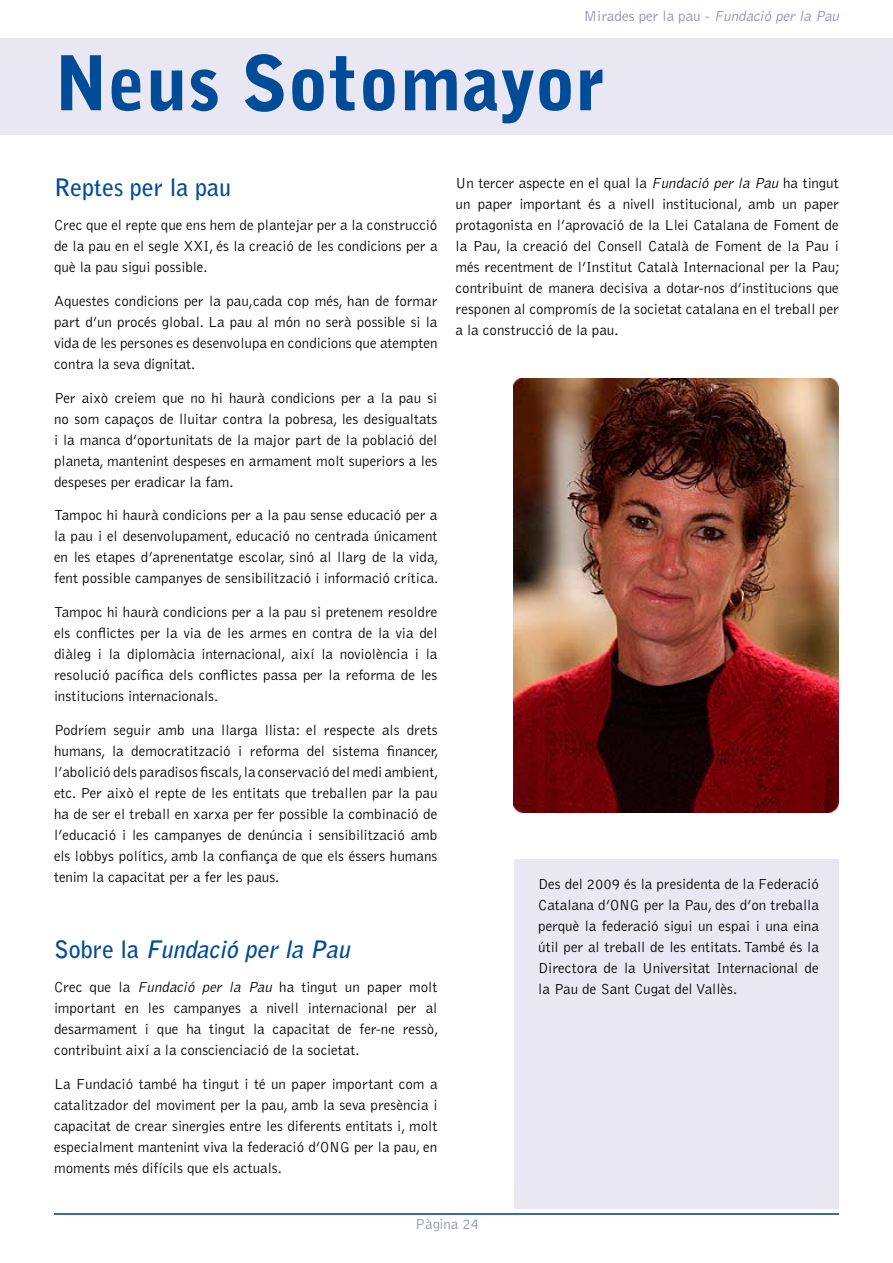
<style>
.page{position:relative;width:893px;height:1263px;background:#fff}
.page>*{position:absolute;margin:0;border:0;box-sizing:border-box;transform-origin:0 0}
.t1{font:900 75px "Bell Gothic";color:#004c99}
.t2{font:italic 700 24px "Bell Gothic";color:#004c99}
.t3{font:700 24px "Bell Gothic";color:#004c99}
.t4{font:300 15px/21px "Bell Gothic";color:#000;text-align:justify}
.t5{font:300 15px "Bell Gothic";color:#8f8dba}
.s1{font-style:italic}
.s2{font-style:normal}
</style>
<div class="page">
<div style="left:0;top:38px;width:893px;height:97px;background:#e9e7f1"></div>
<hr style="left:54px;top:1213px;width:785px;height:2px;background:#003882">
<div style="left:514px;top:859px;width:325px;height:350px;background:#e9e7f1"></div>
<img style="left:514px;top:378px;width:325px;height:434px">
<p class="t5" style="left:584px;top:11px;width:259px">M i rad e s pe r l a p a u - <span class="s1">Fundació per la Pau</span></p>
<h1 class="t1" style="left:54px;top:54px;width:553px">Neus Sotomayor</h1>
<h2 class="t3" style="left:54px;top:178px;width:179px">Reptes per la pau</h2>
<p class="t4" style="left:54px;top:216px;width:385px">Crec que el repte que ens hem de plantejar per a la construcció de la pau en el segle XXI, és la creació de les condicions per a què la pau sigui possible.</p>
<p class="t4" style="left:54px;top:291px;width:385px">Aquestes condicions per la pau,cada cop més, han de formar part d’un procés global. La pau al món no serà possible si la vida de les persones es desenvolupa en condicions que atempten contra la seva dignitat.</p>
<p class="t4" style="left:54px;top:388px;width:385px">Per això creiem que no hi haurà condicions per a la pau si no som capaços de lluitar contra la pobresa, les desigualtats i la manca d’oportunitats de la major part de la població del planeta, mantenint despeses en armament molt superiors a les despeses per eradicar la fam.</p>
<p class="t4" style="left:54px;top:506px;width:386px">Tampoc hi haurà condicions per a la pau sense educació per a la pau i el desenvolupament, educació no centrada únicament en les etapes d’aprenentatge escolar, sinó al llarg de la vida, fent possible campanyes de sensibilització i informació crítica.</p>
<p class="t4" style="left:54px;top:603px;width:385px">Tampoc hi haurà condicions per a la pau si pretenem resoldre els conflictes per la via de les armes en contra de la via del diàleg i la diplomàcia internacional, així la noviolència i la resolució pacífica dels conflictes passa per la reforma de les institucions internacionals.</p>
<p class="t4" style="left:54px;top:720px;width:386px">Podríem seguir amb una llarga llista: el respecte als drets humans, la democratització i reforma del sistema financer, l’abolició dels paradisos fiscals, la conservació del medi ambient, etc. Per això el repte de les entitats que treballen par la pau ha de ser el treball en xarxa per fer possible la combinació de l’educació i les campanyes de denúncia i sensibilització amb els lobbys polítics, amb la confiança de que els éssers humans tenim la capacitat per a fer les paus.</p>
<h2 class="t2" style="left:54px;top:940px;width:302px"><span class="s2">S o b r e l a</span> Fundació per la Pau</h2>
<p class="t4" style="left:54px;top:978px;width:386px">Crec que la <span class="s1">Fundació per la Pau</span> ha tingut un paper molt important en les campanyes a nivell internacional per al desarmament i que ha tingut la capacitat de fer-ne ressò, contribuint així a la conscienciació de la societat.</p>
<p class="t4" style="left:54px;top:1075px;width:385px">La Fundació també ha tingut i té un paper important com a catalitzador del moviment per la pau, amb la seva presència i capacitat de crear sinergies entre les diferents entitats i, molt especialment mantenint viva la federació d’ONG per la pau, en moments més difícils que els actuals.</p>
<p class="t4" style="left:455px;top:174px;width:386px">Un tercer aspecte en el qual la <span class="s1">Fundació per la Pau</span> ha tingut un paper important és a nivell institucional, amb un paper protagonista en l’aprovació de la Llei Catalana de Foment de la Pau, la creació del Consell Català de Foment de la Pau i més recentment de l’Institut Català Internacional per la Pau; contribuint de manera decisiva a dotar-nos d’institucions que responen al compromís de la societat catalana en el treball per a la construcció de la pau.</p>
<p class="t4" style="left:538px;top:874px;width:282px">Des del 2009 és la presidenta de la Federació Catalana d’ONG per la Pau, des d’on treballa perquè la federació sigui un espai i una eina útil per al treball de les entitats. També és la Directora de la Universitat Internacional de la Pau de Sant Cugat del Vallès.</p>
<p class="t5" style="left:415px;top:1218px;width:65px">Pàgina 24</p>
</div>
